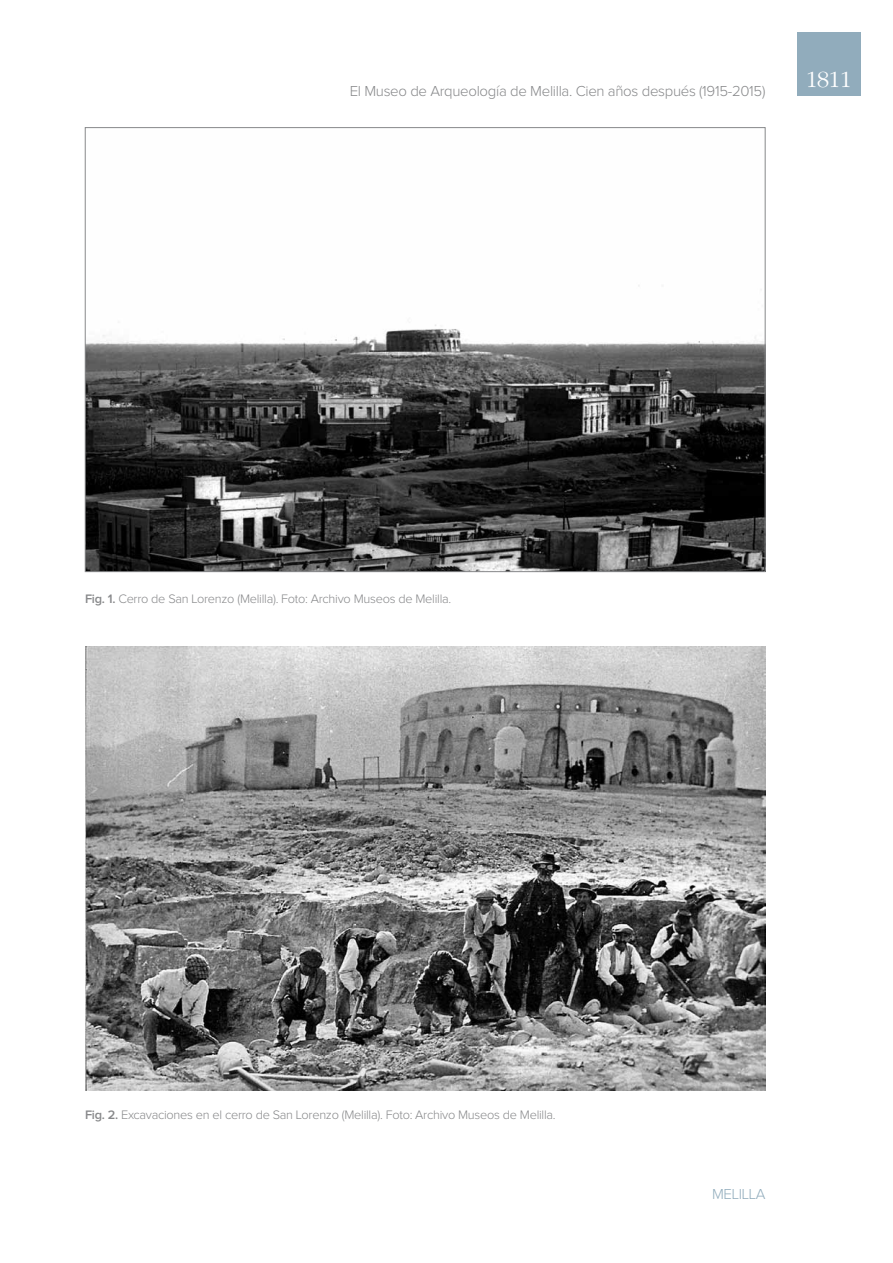
<style>
.page{position:relative;width:893px;height:1263px;background:#fff}
.page>*{position:absolute;margin:0;border:0;box-sizing:border-box;transform-origin:0 0}
.t1{font:300 24px "ITC Garamond Std";color:#fff}
.t2{font:300 15px "Proxima Nova";letter-spacing:-.02em;color:#87888a}
.t3{font:300 15px "Proxima Nova";color:#91acbc}
.t4{font:300 12.75px "Proxima Nova";letter-spacing:-.02em;color:#87888a}
.s1{font-weight:600}
</style>
<div class="page">
<div style="left:797px;top:32px;width:64px;height:64px;background:#91acbc"></div>
<img style="left:87px;top:285px;width:676px;height:285px">
<img style="left:85px;top:646px;width:680px;height:444px">
<p class="t2" style="left:350px;top:84px;width:417px">El Museo de Arqueología de Melilla. Cien años después (1915-2015)</p>
<h1 class="t1" style="left:806px;top:67px;width:47px">1811</h1>
<p class="t4" style="left:85px;top:593px;width:368px"><span class="s1">Fig. 1.</span> Cerro de San Lorenzo (Melilla). Foto: Archivo Museos de Melilla.</p>
<p class="t4" style="left:85px;top:1109px;width:472px"><span class="s1">Fig. 2.</span> Excavaciones en el cerro de San Lorenzo (Melilla). Foto: Archivo Museos de Melilla.</p>
<p class="t3" style="left:712px;top:1187px;width:20px">Melilla</p>
</div>
